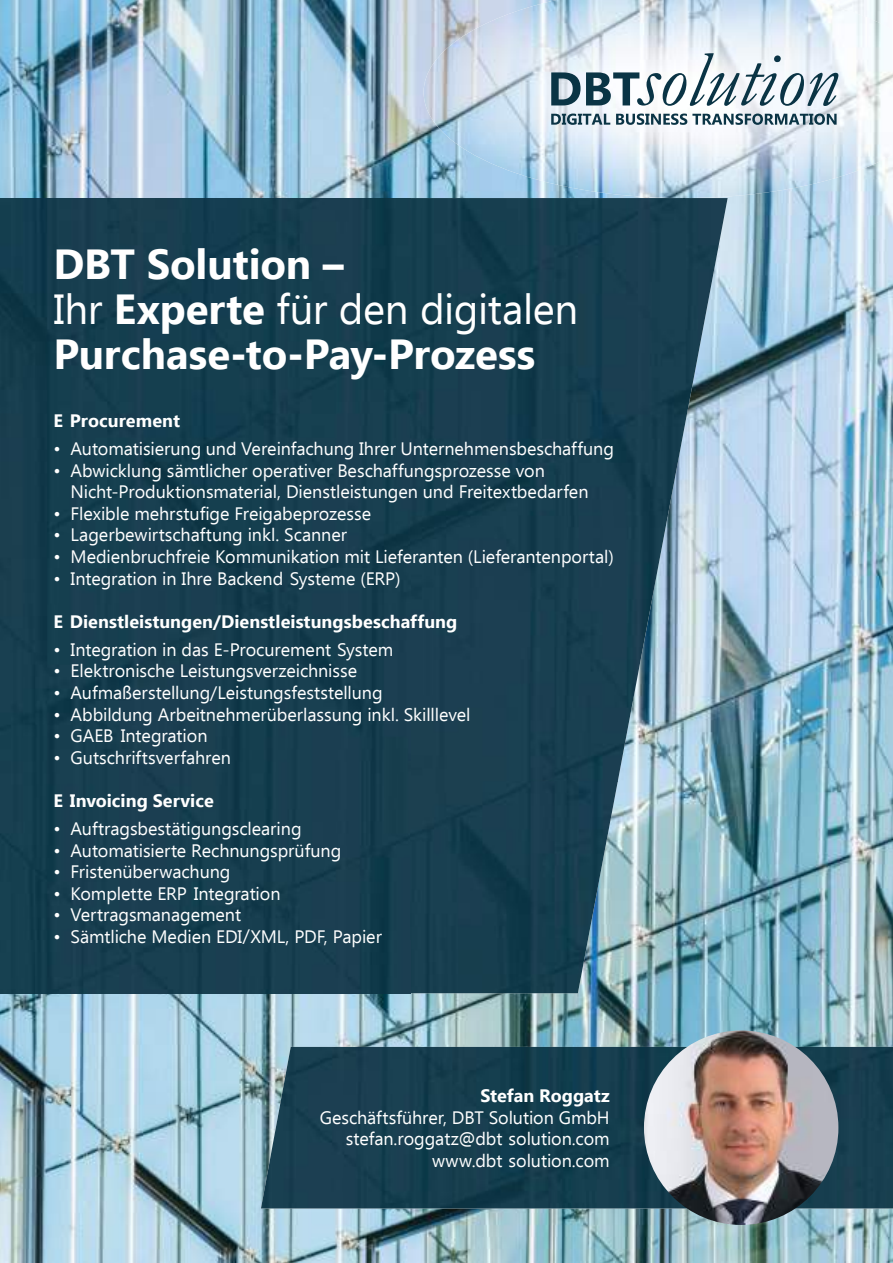
<style>
.page{position:relative;width:893px;height:1263px;background:#fff}
.page>*{position:absolute;margin:0;border:0;box-sizing:border-box;transform-origin:0 0}
.t1{font:700 42px/45px "Ebrima";letter-spacing:-.005em;color:#fff}
.t2{font:18px/21.6px "Ebrima";letter-spacing:-.005em;color:#fff;text-align:right}
.t3{font:700 18px "Ebrima";letter-spacing:.005em;color:#fff}
.s1{font-weight:400}
</style>
<div class="page">
<img style="left:0;top:0;width:893px;height:1263px">
<img style="left:424px;top:0;width:469px;height:198px">
<img style="left:261px;top:1047px;width:632px;height:161px">
<img style="left:644px;top:1030px;width:194px;height:195px;border-radius:97px">
<div style="left:0;top:198px;width:410px;height:795px;background:#173e4f"></div>
<img style="left:410px;top:198px;width:318px;height:318px">
<img style="left:410px;top:516px;width:258px;height:266px">
<img style="left:410px;top:781px;width:208px;height:212px">
<svg style="left:551px;top:53px;width:287px;height:53px"></svg>
<svg style="left:551px;top:114px;width:59px;height:11px"></svg>
<svg style="left:616px;top:114px;width:221px;height:11px"></svg>
<h1 class="t1" style="left:53px;top:244px;width:526px">DBT Solution –<br><span class="s1">Ihr</span> Experte <span class="s1">für den digitalen<br></span>Purchase-to-Pay-Prozess</h1>
<p class="t3" style="left:53px;top:407px;width:128px">E Procurement</p>
<p class="t2" style="left:53px;top:439px;width:562px">• Automatisierung und Vereinfachung Ihrer Unternehmensbeschaffung</p>
<p class="t2" style="left:71px;top:460px;width:519px;text-align:left;text-indent:-17px">• Abwicklung sämtlicher operativer Beschaffungsprozesse von<br>Nicht-Produktionsmaterial, Dienstleistungen und Freitextbedarfen</p>
<p class="t2" style="left:53px;top:504px;width:319px">• Flexible mehrstufige Freigabeprozesse</p>
<p class="t2" style="left:53px;top:525px;width:295px">• Lagerbewirtschaftung inkl. Scanner</p>
<p class="t2" style="left:53px;top:547px;width:562px">• Medienbruchfreie Kommunikation mit Lieferanten (Lieferantenportal)</p>
<p class="t2" style="left:53px;top:568px;width:349px">• Integration in Ihre Backend Systeme (ERP)</p>
<p class="t3" style="left:53px;top:608px;width:405px">E Dienstleistungen/Dienstleistungsbeschaffung</p>
<p class="t2" style="left:53px;top:640px;width:341px">• Integration in das E-Procurement System</p>
<p class="t2" style="left:53px;top:661px;width:305px">• Elektronische Leistungsverzeichnisse</p>
<p class="t2" style="left:53px;top:683px;width:331px">• Aufmaßerstellung/Leistungsfeststellung</p>
<p class="t2" style="left:53px;top:704px;width:419px">• Abbildung Arbeitnehmerüberlassung inkl. Skilllevel</p>
<p class="t2" style="left:53px;top:726px;width:156px">• GAEB Integration</p>
<p class="t2" style="left:53px;top:748px;width:179px">• Gutschriftsverfahren</p>
<p class="t3" style="left:53px;top:787px;width:162px">E Invoicing Service</p>
<p class="t2" style="left:53px;top:819px;width:250px">• Auftragsbestätigungsclearing</p>
<p class="t2" style="left:53px;top:840px;width:289px">• Automatisierte Rechnungsprüfung</p>
<p class="t2" style="left:53px;top:862px;width:179px">• Fristenüberwachung</p>
<p class="t2" style="left:53px;top:884px;width:229px">• Komplette ERP Integration</p>
<p class="t2" style="left:53px;top:905px;width:189px">• Vertragsmanagement</p>
<p class="t2" style="left:53px;top:927px;width:330px">• Sämtliche Medien EDI/XML, PDF, Papier</p>
<p class="t3" style="left:480px;top:1082px;width:131px">Stefan Roggatz</p>
<p class="t2" style="left:320px;top:1107px;width:291px">Geschäftsführer, DBT Solution GmbH stefan.roggatz@dbt solution.com www.dbt solution.com</p>
</div>
